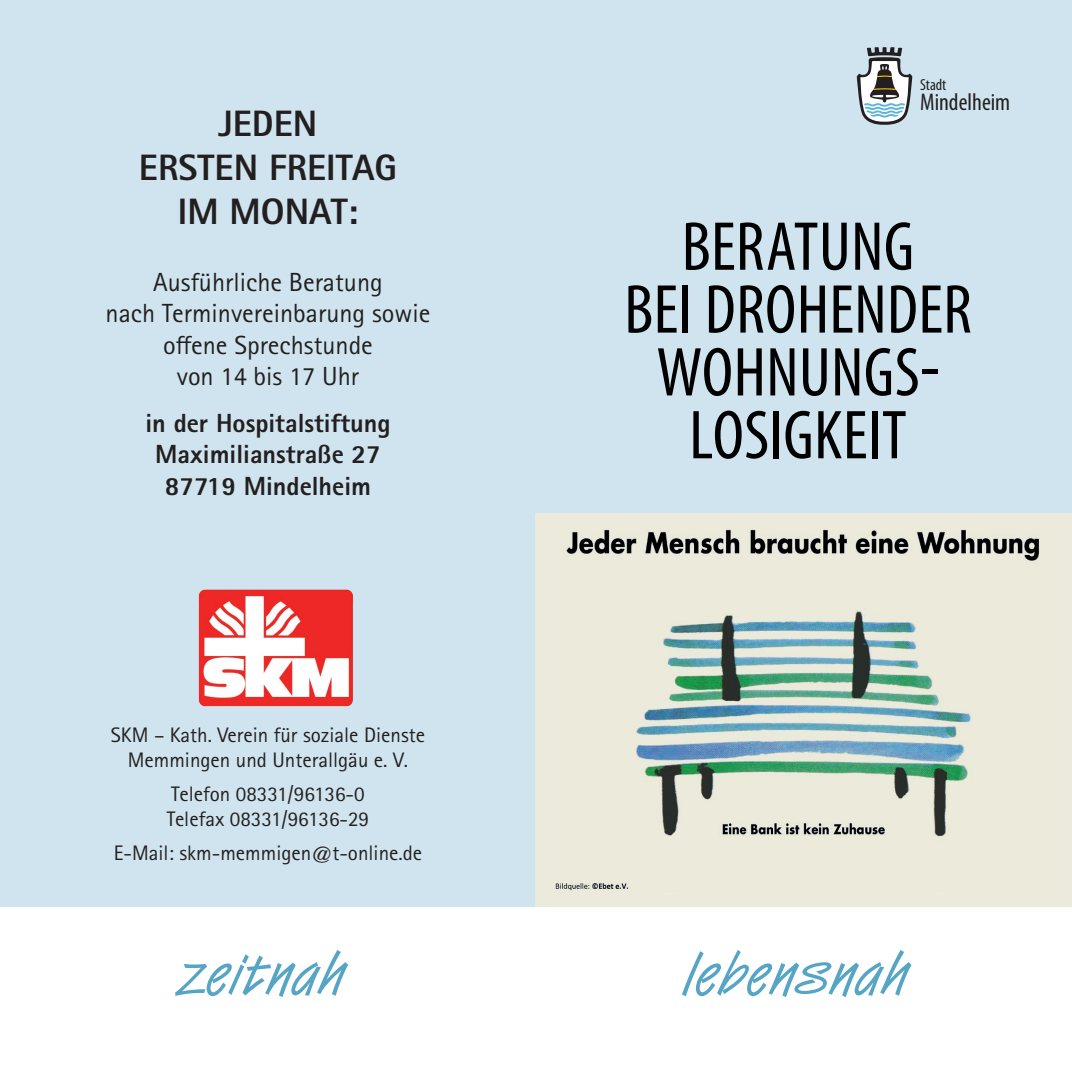
<style>
.page{position:relative;width:1072px;height:1072px;background:#fff}
.page>*{position:absolute;margin:0;border:0;box-sizing:border-box;transform-origin:0 0}
.t1{font:condensed 69.83px/62.8px "Myriad Pro";letter-spacing:.005em;color:#000;text-align:center}
.t2{font:61.25px "Van Dijk Plain";letter-spacing:-.01em;color:#56a5c4}
.t3{font:800 36.75px/44.1px "Rotis Sans Serif Pro";color:#231f20;text-align:center}
.t4{font:26.25px/31.5px "Rotis Sans Serif Pro";color:#231f20;text-align:center}
.t5{font:800 26.25px/31.5px "Rotis Sans Serif Pro";color:#231f20;text-align:center}
.t6{font:condensed 24.15px "Myriad Pro";color:#231f20}
.t7{font:21px/24.5px "Rotis Sans Serif Pro";color:#231f20;text-align:center}
.t8{font:condensed 16.1px "Myriad Pro";letter-spacing:-.005em;color:#231f20}
</style>
<div class="page">
<div style="left:0;top:0;width:536px;height:906px;background:#cfe4ee"></div>
<div style="left:536px;top:0;width:535px;height:513px;background:#cfe4ee"></div>
<svg style="left:856px;top:47px;width:56px;height:78px"></svg>
<img style="left:198px;top:589px;width:155px;height:118px">
<div style="left:536px;top:513px;width:535px;height:393px;background:#eceadc"></div>
<img style="left:555px;top:529px;width:485px;height:362px">
<h3 class="t3" style="left:139px;top:101px;width:259px">JEDEN<br>ERSTEN FREITAG<br>IM MONAT:</h3>
<p class="t4" style="left:106px;top:266px;width:326px">Ausführliche Beratung<br>nach Terminvereinbarung sowie offene Sprechstunde<br>von 14 bis 17 Uhr</p>
<p class="t5" style="left:145px;top:407px;width:246px">in der Hospitalstiftung<br>Maximilianstraße 27<br>87719 Mindelheim</p>
<p class="t7" style="left:111px;top:723px;width:316px">SKM – Kath. Verein für soziale Dienste<br>Memmingen und Unterallgäu e. V.</p>
<p class="t7" style="left:167px;top:782px;width:204px;text-align:left">Telefon 08331/96136-0<br>Telefax 08331/96136-29</p>
<p class="t7" style="left:114px;top:841px;width:310px">E-Mail: skm-memmigen@t-online.de</p>
<p class="t8" style="left:920px;top:75px;width:28px">Stadt</p>
<p class="t6" style="left:920px;top:88px;width:91px">Mindelheim</p>
<h1 class="t1" style="left:624px;top:214px;width:349px">BERATUNG<br>BEI DROHENDER<br>WOHNUNGS-<br>LOSIGKEIT</h1>
<h2 class="t2" style="left:179px;top:935px;width:168px">zeitnah</h2>
<h2 class="t2" style="left:683px;top:935px;width:227px">lebensnah</h2>
</div>
